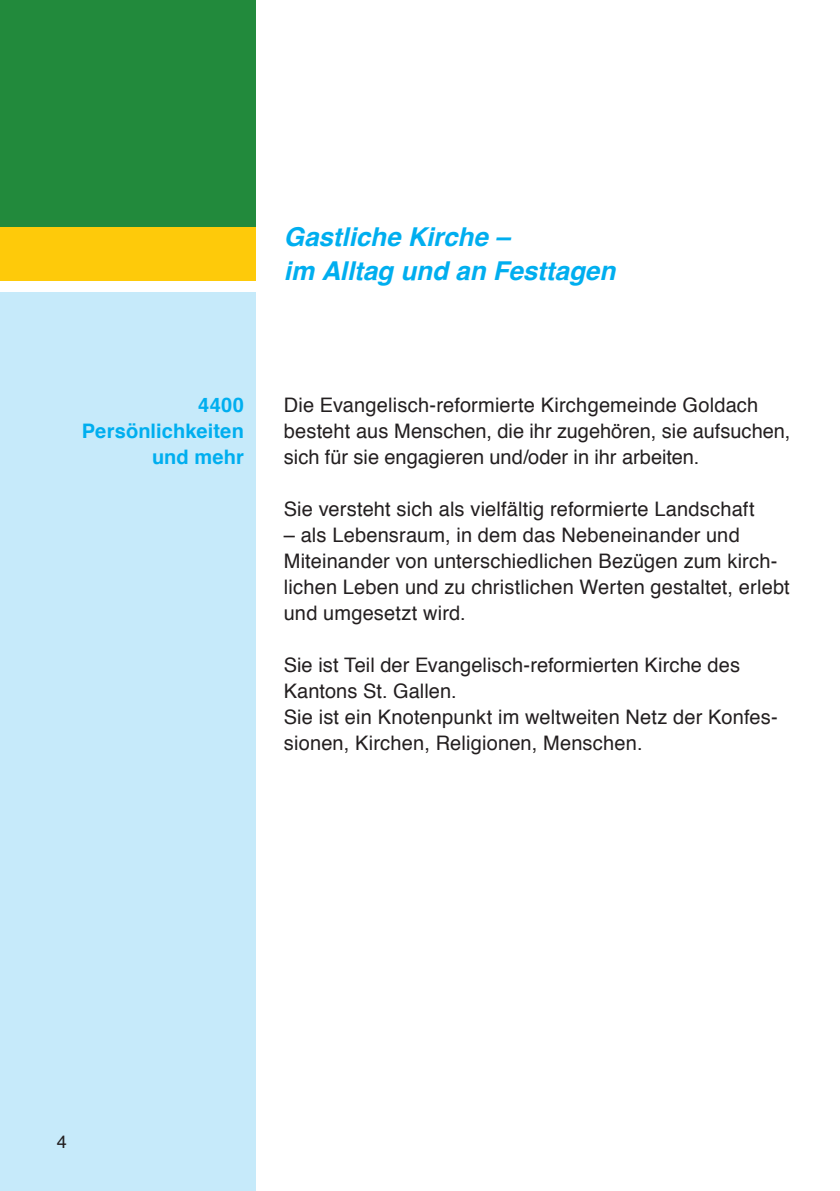
<style>
.page{position:relative;width:840px;height:1191px;background:#fff}
.page>*{position:absolute;margin:0;border:0;box-sizing:border-box;transform-origin:0 0}
.t1{font:italic 700 26px/34px "Helvetica";color:#00aeef}
.t2{font:20px/26px "Helvetica";letter-spacing:.005em;color:#231f20}
.t3{font:700 20px/26px "Helvetica";letter-spacing:.005em;color:#00aeef;text-align:right}
.t4{font:18px "Helvetica";color:#231f20}
</style>
<div class="page">
<div style="left:0;top:292px;width:255px;height:899px;background:#c6eafa"></div>
<div style="left:0;top:0;width:255px;height:281px;background:#feca0a"></div>
<div style="left:0;top:0;width:255px;height:227px;background:#228a3c"></div>
<h1 class="t1" style="left:283px;top:220px;width:333px">Gastliche Kirche –<br>im Alltag und an Festtagen</h1>
<p class="t3" style="left:82px;top:392px;width:163px">4400<br>Persönlichkeiten und mehr</p>
<p class="t2" style="left:283px;top:392px;width:508px">Die Evangelisch-reformierte Kirchgemeinde Goldach besteht aus Menschen, die ihr zugehören, sie aufsuchen, sich für sie engagieren und/oder in ihr arbeiten.</p>
<p class="t2" style="left:283px;top:496px;width:472px">Sie versteht sich als vielfältig reformierte Landschaft</p>
<p class="t2" style="left:283px;top:522px;width:507px">– als Lebensraum, in dem das Nebeneinander und Miteinander von unterschiedlichen Bezügen zum kirch&shy;lichen Leben und zu christlichen Werten gestaltet, erlebt und umgesetzt wird.</p>
<p class="t2" style="left:283px;top:652px;width:495px">Sie ist Teil der Evangelisch-reformierten Kirche des Kantons St. Gallen.<br>Sie ist ein Knotenpunkt im weltweiten Netz der Konfes&shy;sionen, Kirchen, Religionen, Menschen.</p>
<p class="t4" style="left:57px;top:1127px;width:12px">4</p>
</div>
